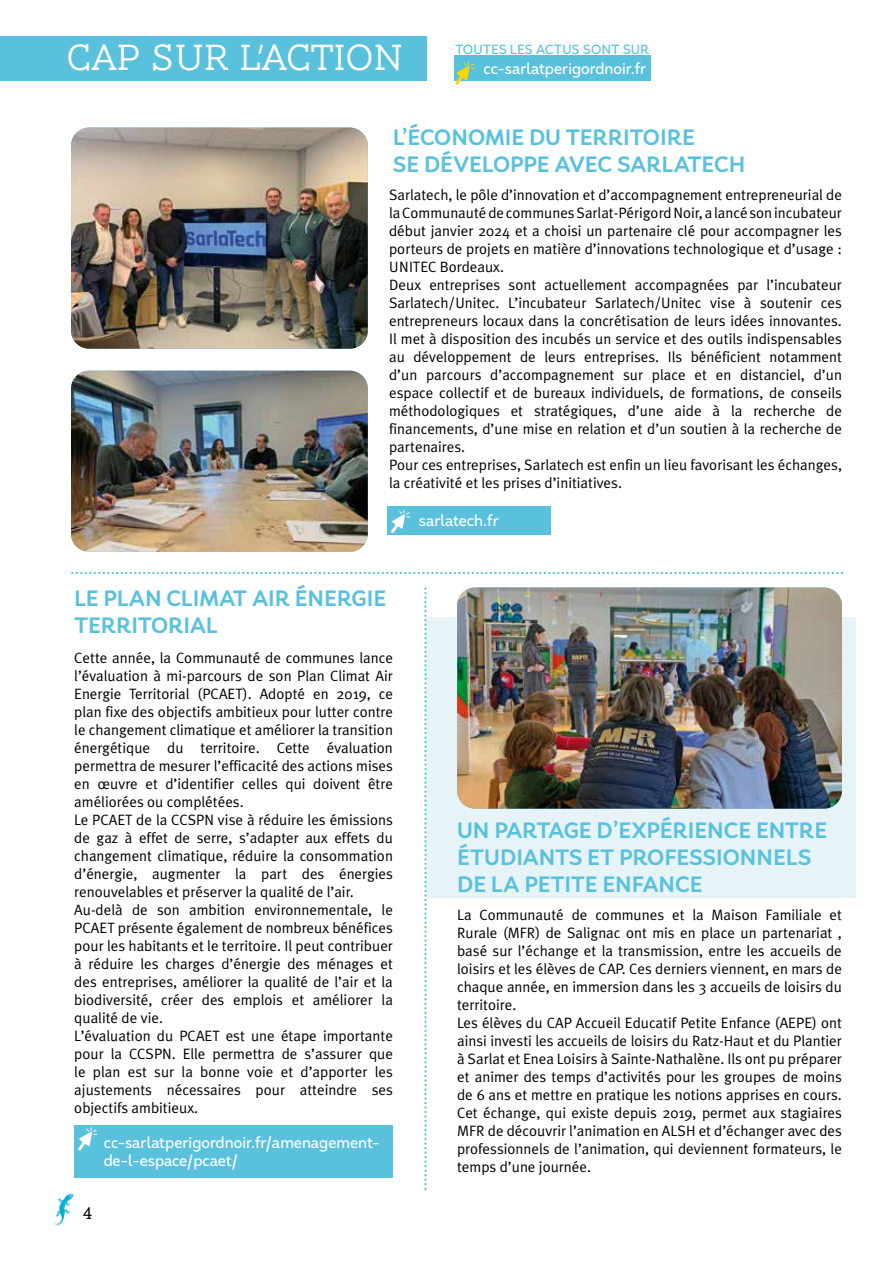
<style>
.page{position:relative;width:893px;height:1263px;background:#fff}
.page>*{position:absolute;margin:0;border:0;box-sizing:border-box;transform-origin:0 0}
.t1{font:300 37.5px "AW Conqueror Slab";color:#fff}
.t2{font:700 22.5px/27px "Faible";letter-spacing:-.005em;color:#5ac1dd}
.t3{font:500 16.5px "Stymie BT";color:#000}
.t4{font:500 15.75px/18px "Faible";color:#fff}
.t5{font:15px/18px "Meta Plus Normal";color:#000}
.t6{font:500 13.5px "Faible";letter-spacing:-.005em;color:#5ac1dd}
</style>
<div class="page">
<img style="left:54px;top:1193px;width:20px;height:33px">
<div style="left:0;top:36px;width:427px;height:45px;background:#5ac1dd"></div>
<div style="left:454px;top:55px;width:197px;height:26px;background:#5ac1dd"></div>
<svg style="left:455px;top:62px;width:20px;height:23px"></svg>
<div style="left:427px;top:617px;width:429px;height:281px;background:#e6f4f8"></div>
<img style="left:71px;top:128px;width:297px;height:221px">
<img style="left:457px;top:587px;width:385px;height:222px">
<img style="left:71px;top:371px;width:297px;height:181px">
<div style="left:387px;top:506px;width:164px;height:28px;background:#5ac1dd"></div>
<svg style="left:391px;top:510px;width:19px;height:23px"></svg>
<div style="left:74px;top:1125px;width:319px;height:52px;background:#5ac1dd"></div>
<svg style="left:78px;top:1128px;width:19px;height:23px"></svg>
<svg style="left:71px;top:572px;width:772px;height:2px"></svg>
<svg style="left:424px;top:587px;width:3px;height:603px"></svg>
<h1 class="t1" style="left:66px;top:38px;width:338px">CAP SUR L’ACTION</h1>
<p class="t6" style="left:455px;top:41px;width:196px">TOUTES LES ACTUS SONT SUR</p>
<p class="t4" style="left:484px;top:60px;width:164px">cc-sarlatperigordnoir.fr</p>
<h2 class="t2" style="left:393px;top:124px;width:354px">L’ÉCONOMIE DU TERRITOIRE<br>SE DÉVELOPPE AVEC SARLATECH</h2>
<p class="t5" style="left:389px;top:186px;width:454px">Sarlatech, le pôle d’innovation et d’accompagnement entrepreneurial de la Communauté de communes Sarlat-Périgord Noir, a lancé son incubateur début janvier 2024 et a choisi un partenaire clé pour accompagner les porteurs de projets en matière d’innovations technologique et d’usage :<br>UNITEC Bordeaux.<br>Deux entreprises sont actuellement accompagnées par l’incubateur Sarlatech/Unitec. L’incubateur Sarlatech/Unitec vise à soutenir ces entrepreneurs locaux dans la concrétisation de leurs idées innovantes.<br>Il met à disposition des incubés un service et des outils indispensables au développement de leurs entreprises. Ils bénéficient notamment d’un parcours d’accompagnement sur place et en distanciel, d’un espace collectif et de bureaux individuels, de formations, de conseils méthodologiques et stratégiques, d’une aide à la recherche de financements, d’une mise en relation et d’un soutien à la recherche de partenaires.<br>Pour ces entreprises, Sarlatech est enfin un lieu favorisant les échanges, la créativité et les prises d’initiatives.</p>
<p class="t4" style="left:419px;top:512px;width:81px">sarlatech.fr</p>
<h2 class="t2" style="left:74px;top:585px;width:314px">LE PLAN CLIMAT AIR ÉNERGIE<br>TERRITORIAL</h2>
<p class="t5" style="left:74px;top:649px;width:320px">Cette année, la Communauté de communes lance l’évaluation à mi-parcours de son Plan Climat Air Energie Territorial (PCAET). Adopté en 2019, ce plan fixe des objectifs ambitieux pour lutter contre le changement climatique et améliorer la transition énergétique du territoire. Cette évaluation permettra de mesurer l’efficacité des actions mises en œuvre et d’identifier celles qui doivent être améliorées ou complétées.<br>Le PCAET de la CCSPN vise à réduire les émissions de gaz à effet de serre, s’adapter aux effets du changement climatique, réduire la consommation d’énergie, augmenter la part des énergies renouvelables et préserver la qualité de l’air.<br>Au-delà de son ambition environnementale, le PCAET présente également de nombreux bénéfices pour les habitants et le territoire. Il peut contribuer à réduire les charges d’énergie des ménages et des entreprises, améliorer la qualité de l’air et la biodiversité, créer des emplois et améliorer la qualité de vie.<br>L’évaluation du PCAET est une étape importante pour la CCSPN. Elle permettra de s’assurer que le plan est sur la bonne voie et d’apporter les ajustements nécessaires pour atteindre ses objectifs ambitieux.</p>
<p class="t4" style="left:104px;top:1134px;width:277px">cc-sarlatperigordnoir.fr/amenagement&shy;de-l-espace/pcaet/</p>
<p class="t3" style="left:83px;top:1203px;width:11px">4</p>
<h2 class="t2" style="left:457px;top:817px;width:371px">UN PARTAGE D’EXPÉRIENCE ENTRE<br>ÉTUDIANTS ET PROFESSIONNELS<br>DE LA PETITE ENFANCE</h2>
<p class="t5" style="left:457px;top:905px;width:386px">La Communauté de communes et la Maison Familiale et Rurale (MFR) de Salignac ont mis en place un partenariat , basé sur l’échange et la transmission, entre les accueils de loisirs et les élèves de CAP. Ces derniers viennent, en mars de chaque année, en immersion dans les 3 accueils de loisirs du territoire.<br>Les élèves du CAP Accueil Educatif Petite Enfance (AEPE) ont ainsi investi les accueils de loisirs du Ratz-Haut et du Plantier à Sarlat et Enea Loisirs à Sainte-Nathalène. Ils ont pu préparer et animer des temps d’activités pour les groupes de moins de 6 ans et mettre en pratique les notions apprises en cours.<br>Cet échange, qui existe depuis 2019, permet aux stagiaires MFR de découvrir l’animation en ALSH et d’échanger avec des professionnels de l’animation, qui deviennent formateurs, le temps d’une journée.</p>
</div>
